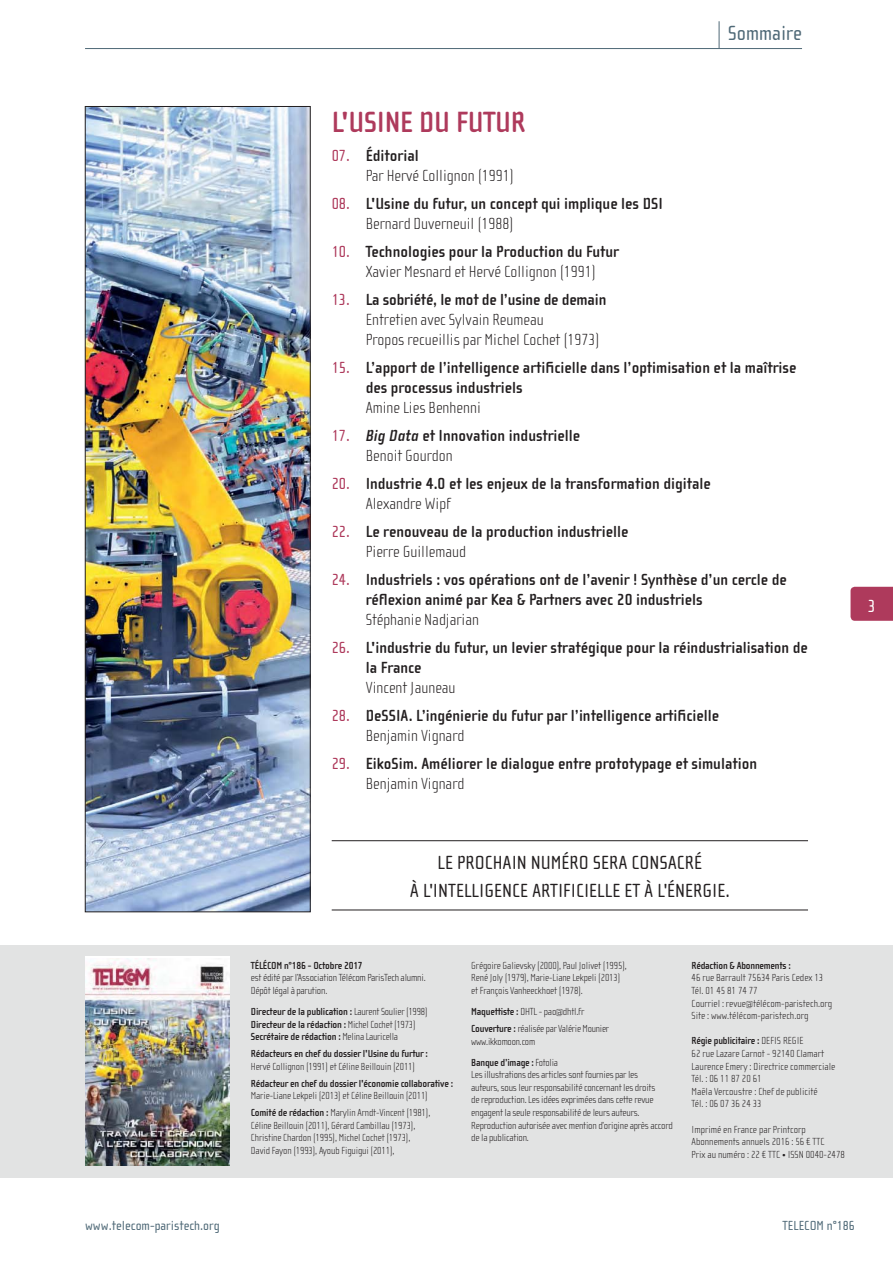
<style>
.page{position:relative;width:893px;height:1263px;background:#fff}
.page>*{position:absolute;margin:0;border:0;box-sizing:border-box;transform-origin:0 0}
.t1{font:700 30px "Cholla Sans OT";letter-spacing:-.01em;color:#ae3a5c}
.t2{font:21px "Cholla Sans OT";color:#4f6977}
.t3{font:19.5px/28.5px "Cholla Sans OT";color:#231f20;text-align:center}
.t4{font:18px "Cholla Sans OT";color:#fff}
.t5{font:700 16.5px/19.8px "Cholla Sans OT";color:#231f20}
.t6{font:100 16.5px/19.8px "Cholla Sans OT";color:#231f20}
.t7{font:13.5px "Cholla Sans OT";color:#4f6977}
.t8{font:100 10.5px/12.6px "Cholla Sans OT";letter-spacing:-.01em;color:#231f20}
.t9{font:700 10.5px/12.6px "Cholla Sans OT";letter-spacing:-.02em;color:#231f20}
.s1{font-weight:400;color:#ae3a5c}
.s2{font-weight:700}
.s3{font-weight:100}
.s4{font-style:italic}
</style>
<div class="page">
<hr style="left:85px;top:48px;width:717px;height:1px;background:#4f6977">
<svg style="left:719px;top:21px;width:1px;height:27px"></svg>
<img style="left:87px;top:108px;width:221px;height:802px">
<div style="left:85px;top:106px;width:225px;height:806px;border:1px solid #231f20"></div>
<div style="left:0;top:946px;width:893px;height:232px;background:#e2e3e3"></div>
<img style="left:85px;top:959px;width:145px;height:206px">
<hr style="left:332px;top:840px;width:476px;height:1px;background:#231f20">
<hr style="left:332px;top:910px;width:476px;height:1px;background:#231f20">
<svg style="left:850px;top:587px;width:43px;height:34px"></svg>
<h2 class="t2" style="left:728px;top:25px;width:76px">Sommaire</h2>
<h1 class="t1" style="left:332px;top:111px;width:195px">L'USINE DU FUTUR</h1>
<h3 class="t6" style="left:366px;top:147px;width:150px;text-indent:-34px"><span class="s1">07.</span> <span class="s2">Éditorial<br></span>Par Hervé Collignon (1991)</h3>
<h3 class="t5" style="left:366px;top:195px;width:299px;text-indent:-34px"><span class="s1">08.</span> L'Usine du futur, un concept qui implique les DSI<br><span class="s3">Bernard Duverneuil (1988)</span></h3>
<h3 class="t5" style="left:366px;top:243px;width:255px;text-indent:-34px"><span class="s1">10.</span> Technologies pour la Production du Futur<br><span class="s3">Xavier Mesnard et Hervé Collignon (1991)</span></h3>
<h3 class="t6" style="left:366px;top:291px;width:242px;text-indent:-34px"><span class="s1">13.</span> <span class="s2">La sobriété, le mot de l’usine de demain<br></span>Entretien avec Sylvain Reumeau<br>Propos recueillis par Michel Cochet (1973)</h3>
<h3 class="t5" style="left:366px;top:359px;width:432px;text-indent:-34px"><span class="s1">15.</span> L’apport de l’intelligence artificielle dans l’optimisation et la maîtrise des processus industriels</h3>
<h3 class="t6" style="left:366px;top:399px;width:117px">Amine Lies Benhenni</h3>
<h3 class="t5" style="left:366px;top:427px;width:216px;text-indent:-34px"><span class="s1">17.</span> <span class="s4">Big Data</span> et Innovation industrielle<br><span class="s3">Benoit Gourdon</span></h3>
<h3 class="t5" style="left:366px;top:475px;width:346px;text-indent:-34px"><span class="s1">20.</span> Industrie 4.0 et les enjeux de la transformation digitale<br><span class="s3">Alexandre Wipf</span></h3>
<h3 class="t5" style="left:366px;top:523px;width:264px;text-indent:-34px"><span class="s1">22.</span> Le renouveau de la production industrielle<br><span class="s3">Pierre Guillemaud</span></h3>
<h3 class="t5" style="left:366px;top:571px;width:423px;text-indent:-34px"><span class="s1">24.</span> Industriels : vos opérations ont de l’avenir ! Synthèse d’un cercle de réflexion animé par Kea &amp; Partners avec 20 industriels</h3>
<h3 class="t6" style="left:366px;top:611px;width:115px">Stéphanie Nadjarian</h3>
<h3 class="t5" style="left:366px;top:639px;width:444px;text-indent:-34px"><span class="s1">26.</span> L'industrie du futur, un levier stratégique pour la réindustrialisation de la France</h3>
<h3 class="t6" style="left:366px;top:679px;width:91px">Vincent Jauneau</h3>
<h3 class="t5" style="left:366px;top:707px;width:355px;text-indent:-34px"><span class="s1">28.</span> DeSSIA. L’ingénierie du futur par l’intelligence artificielle<br><span class="s3">Benjamin Vignard</span></h3>
<h3 class="t5" style="left:366px;top:755px;width:393px;text-indent:-34px"><span class="s1">29.</span> EikoSim. Améliorer le dialogue entre prototypage et simulation<br><span class="s3">Benjamin Vignard</span></h3>
<h3 class="t3" style="left:410px;top:850px;width:321px">LE PROCHAIN NUMÉRO SERA CONSACRÉ<br>À L'INTELLIGENCE ARTIFICIELLE ET À L'ÉNERGIE.</h3>
<h3 class="t4" style="left:868px;top:599px;width:9px">3</h3>
<p class="t9" style="left:251px;top:960px;width:113px">TÉLÉCOM n°186 - Octobre 2017</p>
<p class="t8" style="left:251px;top:973px;width:176px">est édité par l’Association Télécom ParisTech alumni.<br>Dépôt légal à parution.</p>
<p class="t9" style="left:251px;top:1006px;width:178px">Directeur de la publication : <span class="s3">Laurent Soulier (1998)<br></span>Directeur de la rédaction : <span class="s3">Michel Cochet (1973)<br></span>Secrétaire de rédaction : <span class="s3">Melina Lauricella</span></p>
<p class="t9" style="left:251px;top:1048px;width:179px">Rédacteurs en chef du dossier l'Usine du furtur :</p>
<p class="t8" style="left:251px;top:1061px;width:166px">Hervé Collignon (1991) et Céline Beillouin (2011)</p>
<p class="t9" style="left:251px;top:1078px;width:204px">Rédacteur en chef du dossier l'économie collaborative :</p>
<p class="t8" style="left:251px;top:1088px;width:181px;line-height:16.8px">Marie-Liane Lekpeli (2013) et Céline Beillouin (2011)<br><span class="s2">Comité de rédaction :</span> Marylin Arndt-Vincent (1981),</p>
<p class="t8" style="left:251px;top:1120px;width:166px">Céline Beillouin (2011), Gérard Cambillau (1973),<br>Christine Chardon (1995), Michel Cochet (1973),<br>David Fayon (1993), Ayoub Figuigui (2011),</p>
<p class="t8" style="left:471px;top:960px;width:157px">Grégoire Galievsky (2000), Paul Jolivet (1995),<br>René Joly (1979), Marie-Liane Lekpeli (2013) et François Vanheeckhoet (1978).</p>
<p class="t8" style="left:471px;top:1004px;width:139px;line-height:16.8px"><span class="s2">Maquettiste :</span> DHTL - pao@dhtl.fr<br><span class="s2">Couverture :</span> réalisée par Valérie Mounier</p>
<p class="t8" style="left:471px;top:1031px;width:88px;line-height:21.1px">www.ikkomoon.com<br><span class="s2">Banque d’image :</span> Fotolia</p>
<p class="t8" style="left:471px;top:1069px;width:203px">Les illustrations des articles sont fournies par les<br>auteurs, sous leur responsabilité concernant les droits<br>de reproduction. Les idées exprimées dans cette revue engagent la seule responsabilité de leurs auteurs.<br>Reproduction autorisée avec mention d’origine après accord de la publication.</p>
<p class="t9" style="left:691px;top:960px;width:101px">Rédaction &amp; Abonnements :</p>
<p class="t8" style="left:691px;top:973px;width:142px">46 rue Barrault 75634 Paris Cedex 13<br>Tél. 01 45 81 74 77<br>Courriel : revue@télécom-paristech.org<br>Site : www.télécom-paristech.org</p>
<p class="t8" style="left:691px;top:1036px;width:145px"><span class="s2">Régie publicitaire :</span> DEFIS REGIE<br>62 rue Lazare Carnot - 92140 Clamart<br>Laurence Emery : Directrice commerciale<br>Tél. : 06 11 87 20 61<br>Maëla Vercoustre : Chef de publicité<br>Tél. : 06 07 36 24 33</p>
<p class="t8" style="left:691px;top:1124px;width:155px">Imprimé en France par Printcorp<br>Abonnements annuels 2016 : 56 € TTC<br>Prix au numéro : 22 € TTC • ISSN 0040-2478</p>
<p class="t7" style="left:85px;top:1221px;width:136px">www.telecom-paristech.org</p>
<p class="t7" style="left:782px;top:1221px;width:74px">TELECOM n°186</p>
</div>
